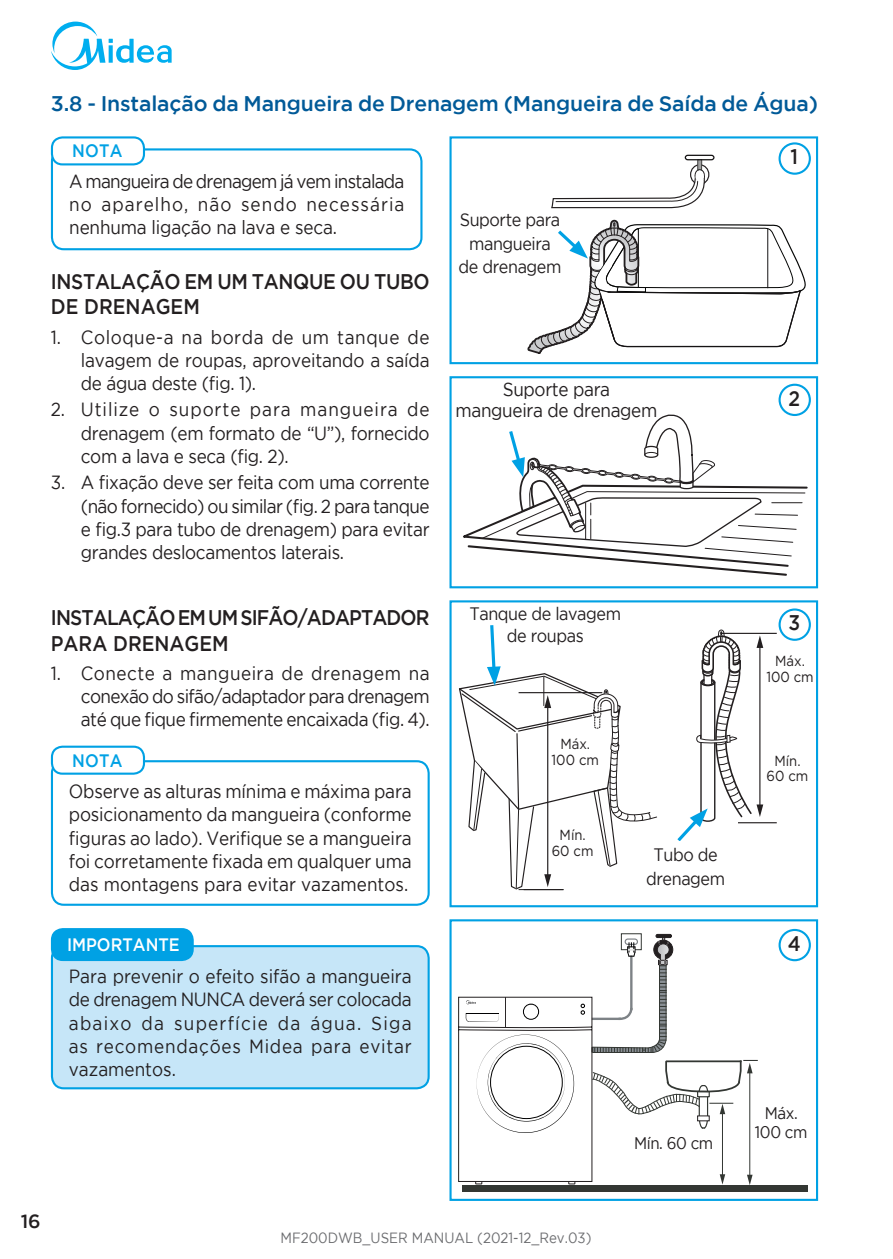
<style>
.page{position:relative;width:893px;height:1259px;background:#fff}
.page>*{position:absolute;margin:0;border:0;box-sizing:border-box;transform-origin:0 0}
.t1{font:500 21px "Gotham";letter-spacing:-.01em;color:#015a98}
.t2{font:500 21px/25.5px "Gotham";letter-spacing:-.045em;color:#231f20;scale:.9 1}
.t3{font:500 21px/25.5px "Gotham";letter-spacing:-.015em;color:#231f20;scale:.9 1}
.t4{font:18.9px/23.4px "Gotham";letter-spacing:-.01em;color:#231f20;text-align:justify;scale:.9 1}
.t5{font:500 18.9px "Gotham";color:#231f20}
.t6{font:18px/23.4px "Gotham";letter-spacing:-.025em;color:#231f20;text-align:center;scale:.9 1}
.t7{font:500 18px "Gotham";color:#fff;scale:.9 1}
.t8{font:500 18px "Gotham";letter-spacing:.015em;color:#00a1e4;scale:.9 1}
.t9{font:16.8px/18.9px "Gotham";letter-spacing:-.025em;color:#231f20;text-align:center;scale:.9 1}
.t10{font:14.7px "Gotham";color:#6c6d70;scale:.9 1}
.t11{font:14.7px/15.9px "Gotham";color:#231f20;text-align:center;scale:.9 1}
.t12{font:13.2px "Gotham";color:#231f20}
</style>
<div class="page">
<svg style="left:51px;top:22px;width:121px;height:48px"></svg>
<div style="left:690px;top:164px;width:19px;height:21px;border:1px solid #231f20;border-radius:50%"></div>
<div style="left:685px;top:155px;width:29px;height:5px;border:1px solid #151314;border-radius:2px"></div>
<svg style="left:551px;top:158px;width:155px;height:51px"></svg>
<div style="left:695px;top:172px;width:9px;height:10px;background:#fff;border-radius:50%"></div>
<div style="left:449px;top:136px;width:369px;height:228px;border:2px solid #00a1e4"></div>
<svg style="left:527px;top:219px;width:279px;height:135px"></svg>
<div style="left:778px;top:142px;width:33px;height:33px;border:2px solid #00a1e4;border-radius:50%"></div>
<div style="left:621px;top:933px;width:21px;height:17px;border:1px solid #333733"></div>
<div style="left:462px;top:1185px;width:345px;height:6px;background:#333733"></div>
<div style="left:656px;top:934px;width:16px;height:3px;border:1px solid #231f20;border-radius:2px"></div>
<svg style="left:458px;top:935px;width:299px;height:250px"></svg>
<div style="left:449px;top:919px;width:369px;height:282px;border:2px solid #00a1e4"></div>
<div style="left:778px;top:929px;width:33px;height:32px;border:2px solid #00a1e4;border-radius:50%"></div>
<div style="left:449px;top:376px;width:369px;height:212px;border:2px solid #00a1e4"></div>
<svg style="left:463px;top:414px;width:345px;height:162px"></svg>
<div style="left:778px;top:384px;width:33px;height:32px;border:2px solid #00a1e4;border-radius:50%"></div>
<div style="left:51px;top:148px;width:371px;height:102px;border:2px solid #00a1e4;border-radius:12px"></div>
<div style="left:52px;top:137px;width:92px;height:27px;background:#fff;border-radius:11px"></div>
<div style="left:51px;top:136px;width:94px;height:29px;border:2px solid #00a1e4;border-radius:11px"></div>
<div style="left:51px;top:760px;width:379px;height:146px;border:2px solid #00a1e4;border-radius:12px"></div>
<div style="left:52px;top:746px;width:92px;height:27px;background:#fff;border-radius:11px"></div>
<div style="left:51px;top:745px;width:94px;height:29px;border:2px solid #00a1e4;border-radius:11px"></div>
<hr style="left:720px;top:633px;width:57px;height:1px;background:#231f20">
<hr style="left:738px;top:822px;width:39px;height:1px;background:#231f20">
<div style="left:449px;top:600px;width:369px;height:307px;border:2px solid #00a1e4"></div>
<svg style="left:677px;top:629px;width:86px;height:212px"></svg>
<div style="left:778px;top:608px;width:33px;height:33px;border:2px solid #00a1e4;border-radius:50%"></div>
<svg style="left:459px;top:625px;width:198px;height:265px"></svg>
<div style="left:634px;top:842px;width:103px;height:49px;background:#fff"></div>
<div style="left:52px;top:946px;width:377px;height:142px;background:#c6e6f8;border-radius:12px"></div>
<div style="left:51px;top:945px;width:379px;height:144px;border:2px solid #00a1e4;border-radius:12px"></div>
<div style="left:51px;top:928px;width:143px;height:33px;background:#00a1e4;border-radius:12px"></div>
<p class="t1" style="left:51px;top:96px;width:769px">3.8 - Instalação da Mangueira de Drenagem (Mangueira de Saída de Água)</p>
<p class="t8" style="left:72px;top:144px;width:58px">NOTA</p>
<p class="t4" style="left:69px;top:171px;width:374px">A mangueira de drenagem já vem instalada no aparelho, não sendo necessária nenhuma ligação na lava e seca.</p>
<p class="t3" style="left:51px;top:270px;width:422px">INSTALAÇÃO EM UM TANQUE OU TUBO<br>DE DRENAGEM</p>
<p class="t4" style="left:81px;top:326px;width:389px;text-indent:-30px">1. Coloque-a na borda de um tanque de lavagem de roupas, aproveitando a saída de água deste (fig. 1).</p>
<p class="t4" style="left:81px;top:399px;width:389px;text-indent:-30px">2. Utilize o suporte para mangueira de drenagem (em formato de “U”), fornecido com a lava e seca (fig. 2).</p>
<p class="t4" style="left:81px;top:472px;width:389px;text-indent:-30px">3. A fixação deve ser feita com uma corrente (não fornecido) ou similar (fig. 2 para tanque e fig.3 para tubo de drenagem) para evitar grandes deslocamentos laterais.</p>
<p class="t2" style="left:51px;top:606px;width:422px">INSTALAÇÃO EM UM SIFÃO/ADAPTADOR<br>PARA DRENAGEM</p>
<p class="t4" style="left:81px;top:663px;width:389px;text-indent:-30px">1. Conecte a mangueira de drenagem na conexão do sifão/adaptador para drenagem até que fique firmemente encaixada (fig. 4).</p>
<p class="t8" style="left:72px;top:753px;width:58px">NOTA</p>
<p class="t4" style="left:69px;top:781px;width:382px">Observe as alturas mínima e máxima para posicionamento da mangueira (conforme figuras ao lado). Verifique se a mangueira foi corretamente fixada em qualquer uma das montagens para evitar vazamentos.</p>
<p class="t7" style="left:67px;top:938px;width:127px">IMPORTANTE</p>
<p class="t4" style="left:69px;top:966px;width:382px">Para prevenir o efeito sifão a mangueira de drenagem NUNCA deverá ser colocada abaixo da superfície da água. Siga as recomendações Midea para evitar vazamentos.</p>
<p class="t6" style="left:458px;top:209px;width:116px">Suporte para mangueira de drenagem</p>
<p class="t3" style="left:791px;top:145px;width:10px">1</p>
<p class="t4" style="left:456px;top:380px;width:226px;line-height:21px;text-align:center">Suporte para<br>mangueira de drenagem</p>
<p class="t3" style="left:788px;top:387px;width:14px">2</p>
<p class="t6" style="left:469px;top:605px;width:170px;line-height:21px">Tanque de lavagem de roupas</p>
<p class="t12" style="left:469px;top:626px;width:130px">Tanque de lavagem</p>
<p class="t11" style="left:552px;top:737px;width:54px">Máx.<br>100 cm</p>
<p class="t11" style="left:552px;top:828px;width:48px">Mín.<br>60 cm</p>
<p class="t12" style="left:649px;top:842px;width:56px">Tubo de</p>
<p class="t6" style="left:646px;top:844px;width:89px">Tubo de drenagem</p>
<p class="t3" style="left:788px;top:611px;width:15px">3</p>
<p class="t11" style="left:766px;top:653px;width:54px">Máx.<br>100 cm</p>
<p class="t11" style="left:767px;top:753px;width:48px">Mín.<br>60 cm</p>
<p class="t3" style="left:788px;top:932px;width:16px">4</p>
<p class="t9" style="left:634px;top:1135px;width:90px">Mín. 60 cm</p>
<p class="t9" style="left:755px;top:1105px;width:60px">Máx.<br>100 cm</p>
<p class="t5" style="left:21px;top:1214px;width:22px">16</p>
<p class="t10" style="left:280px;top:1232px;width:347px">MF200DWB_USER MANUAL (2021-12_Rev.03)</p>
</div>
